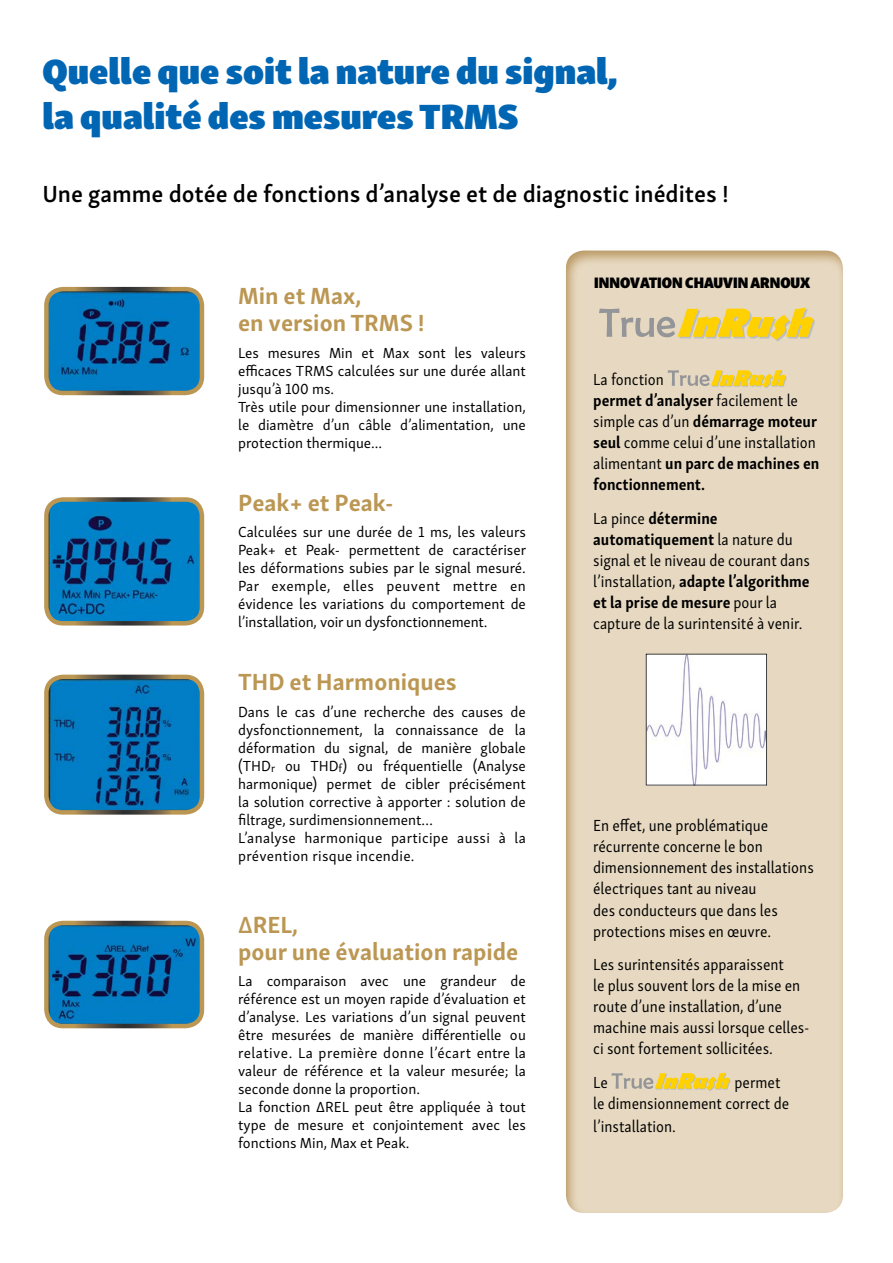
<style>
.page{position:relative;width:893px;height:1263px;background:#fff}
.page>*{position:absolute;margin:0;border:0;box-sizing:border-box;transform-origin:0 0}
.t1{font:36px/45.8px "Skolar Sans Latn Bl";color:#0066b3}
.t2{font:700 24px/27px "Skolar Sans Latn";color:#bb9753}
.t3{font:600 24px "Skolar Sans Latn";color:#000}
.t4{font:16.5px/21px "Skolar Sans Latn Cn";color:#000}
.t5{font:15.6px "Skolar Sans Latn Cn Bl";color:#000}
.t6{font:15px/18px "Skolar Sans Latn";color:#000}
.s1{font-weight:600}
.s2{font-weight:700}
</style>
<div class="page">
<div style="left:566px;top:251px;width:277px;height:962px;background:#e7d9c1"></div>
<svg style="left:599px;top:308px;width:216px;height:33px;background:#e2cc7a"></svg>
<svg style="left:44px;top:287px;width:160px;height:108px;background:#1c73a6"></svg>
<svg style="left:44px;top:497px;width:160px;height:129px;background:#1975aa"></svg>
<svg style="left:44px;top:675px;width:160px;height:140px;background:#1773aa"></svg>
<svg style="left:44px;top:921px;width:160px;height:107px;background:#1c72a5"></svg>
<svg style="left:668px;top:370px;width:119px;height:18px;background:#e2cc79"></svg>
<svg style="left:646px;top:654px;width:121px;height:131px"></svg>
<svg style="left:611px;top:1072px;width:120px;height:19px;background:#e3cd7d"></svg>
<h1 class="t1" style="left:43px;top:45px;width:577px">Quelle que soit la nature du signal, la qualité des mesures TRMS</h1>
<h2 class="t3" style="left:43px;top:175px;width:688px">Une gamme dotée de fonctions d’analyse et de diagnostic inédites !</h2>
<h2 class="t2" style="left:238px;top:280px;width:188px">Min et Max,<br>en version TRMS !</h2>
<p class="t6" style="left:238px;top:343px;width:289px">Les mesures Min et Max sont les valeurs efficaces TRMS calculées sur une durée allant jusqu’à 100 ms.<br>Très utile pour dimensionner une installation, le diamètre d’un câble d’alimentation, une protection thermique...</p>
<h2 class="t2" style="left:238px;top:487px;width:157px">Peak+ et Peak-</h2>
<p class="t6" style="left:238px;top:522px;width:290px;text-align:justify">Calculées sur une durée de 1 ms, les valeurs Peak+ et Peak- permettent de caractériser les déformations subies par le signal mesuré.<br>Par exemple, elles peuvent mettre en évidence les variations du comportement de l’installation, voir un dysfonctionnement.</p>
<h2 class="t2" style="left:238px;top:666px;width:220px">THD et Harmoniques</h2>
<p class="t6" style="left:238px;top:702px;width:289px">Dans le cas d’une recherche des causes de dysfonctionnement, la connaissance de la déformation du signal, de manière globale (THD<sub>r</sub> ou THD<sub>f</sub>) ou fréquentielle (Analyse harmonique) permet de cibler précisément la solution corrective à apporter : solution de filtrage, surdimensionnement…<br>L’analyse harmonique participe aussi à la prévention risque incendie.</p>
<h2 class="t2" style="left:238px;top:909px;width:282px"><span class="s1">∆</span>REL,<br>pour une évaluation rapide</h2>
<p class="t6" style="left:238px;top:971px;width:289px">La comparaison avec une grandeur de référence est un moyen rapide d’évaluation et d’analyse. Les variations d’un signal peuvent être mesurées de manière différentielle ou relative. La première donne l’écart entre la valeur de référence et la valeur mesurée; la seconde donne la proportion.<br>La fonction ∆REL peut être appliquée à tout type de mesure et conjointement avec les fonctions Min, Max et Peak.</p>
<p class="t5" style="left:594px;top:269px;width:217px">INNOVATION CHAUVIN ARNOUX</p>
<p class="t4" style="left:593px;top:368px;width:228px">La fonction<br><span class="s2">permet d’analyser</span> facilement le simple cas d’un <span class="s2">démarrage moteur seul</span> comme celui d’une installation alimentant <span class="s2">un parc de machines en fonctionnement.</span></p>
<p class="t4" style="left:593px;top:507px;width:218px">La pince <span class="s2">détermine automatiquement</span> la nature du signal et le niveau de courant dans l’installation, <span class="s2">adapte l’algorithme et la prise de mesure</span> pour la capture de la surintensité à venir.</p>
<p class="t4" style="left:593px;top:814px;width:222px">En effet, une problématique récurrente concerne le bon dimensionnement des installations électriques tant au niveau<br>des conducteurs que dans les protections mises en œuvre.</p>
<p class="t4" style="left:593px;top:953px;width:218px">Les surintensités apparaissent<br>le plus souvent lors de la mise en route d’une installation, d’une machine mais aussi lorsque celles&shy;ci sont fortement sollicitées.</p>
<p class="t4" style="left:593px;top:1071px;width:16px">Le</p>
<p class="t4" style="left:593px;top:1071px;width:198px;text-indent:141px">permet le dimensionnement correct de</p>
<p class="t4" style="left:593px;top:1114px;width:84px">l’installation.</p>
</div>
